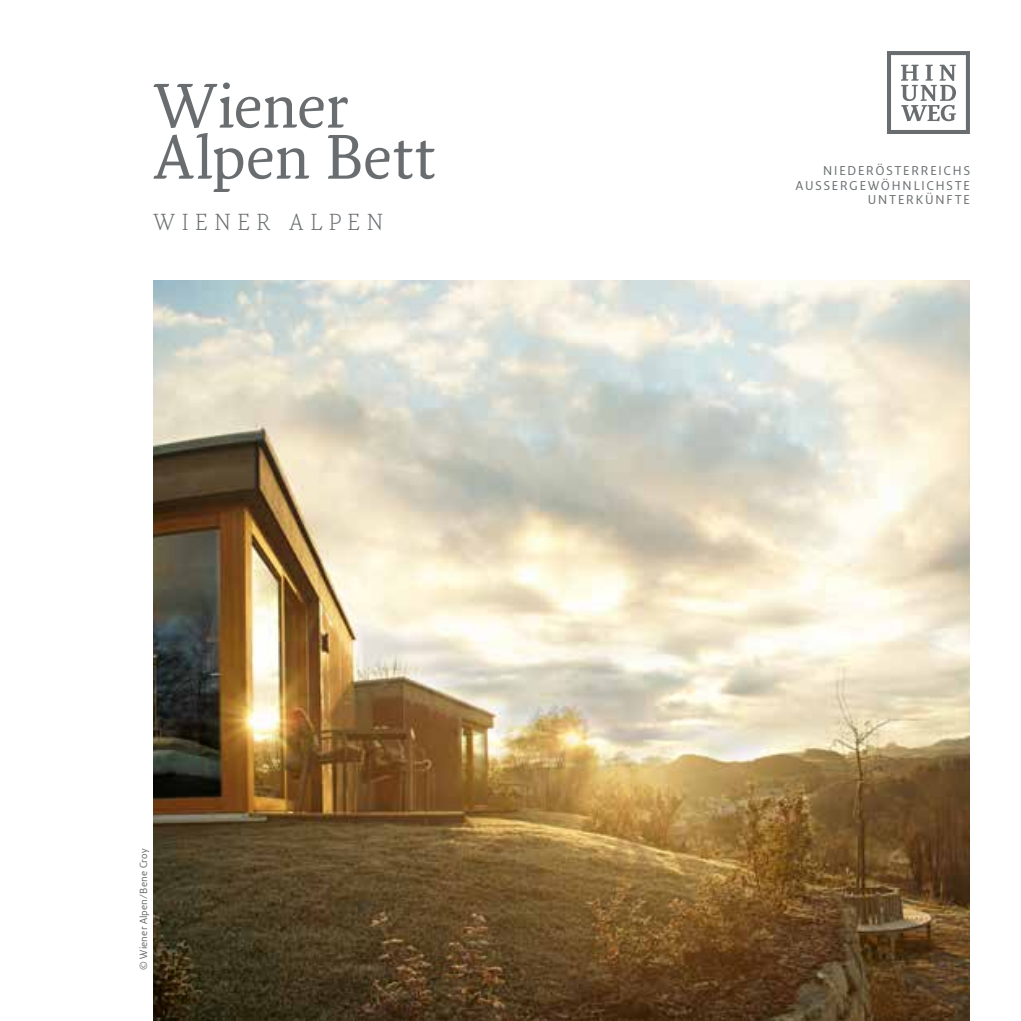
<style>
.page{position:relative;width:1021px;height:1021px;background:#fff}
.page>*{position:absolute;margin:0;border:0;box-sizing:border-box;transform-origin:0 0}
.t1{font:60.75px/51.1px "Fresco Pro";letter-spacing:-.015em;color:#696d6f}
.t2{font:300 22.5px "Fresco Pro";letter-spacing:.285em;color:#696d6f}
.t3{font:12.38px/14.6px "Fresco Sans Pro";letter-spacing:.15em;color:#696d6f;text-align:right}
.t4{font:10.12px "Fresco Sans Pro";letter-spacing:.015em;color:#696d6f}
</style>
<div class="page">
<svg style="left:887px;top:51px;width:82px;height:83px"></svg>
<img style="left:153px;top:281px;width:816px;height:739px">
<h1 class="t1" style="left:153px;top:79px;width:283px">Wiener<br>Alpen Bett</h1>
<h2 class="t2" style="left:153px;top:207px;width:232px">WIENER ALPEN</h2>
<p class="t4" style="left:137px;top:969px;width:123px;rotate:-90deg">© Wiener Alpen/Bene Croy</p>
<p class="t3" style="left:795px;top:163px;width:175px">NIEDERÖSTERREICHS<br>AUSSERGEWÖHNLICHSTE<br>UNTERKÜNFTE</p>
</div>
